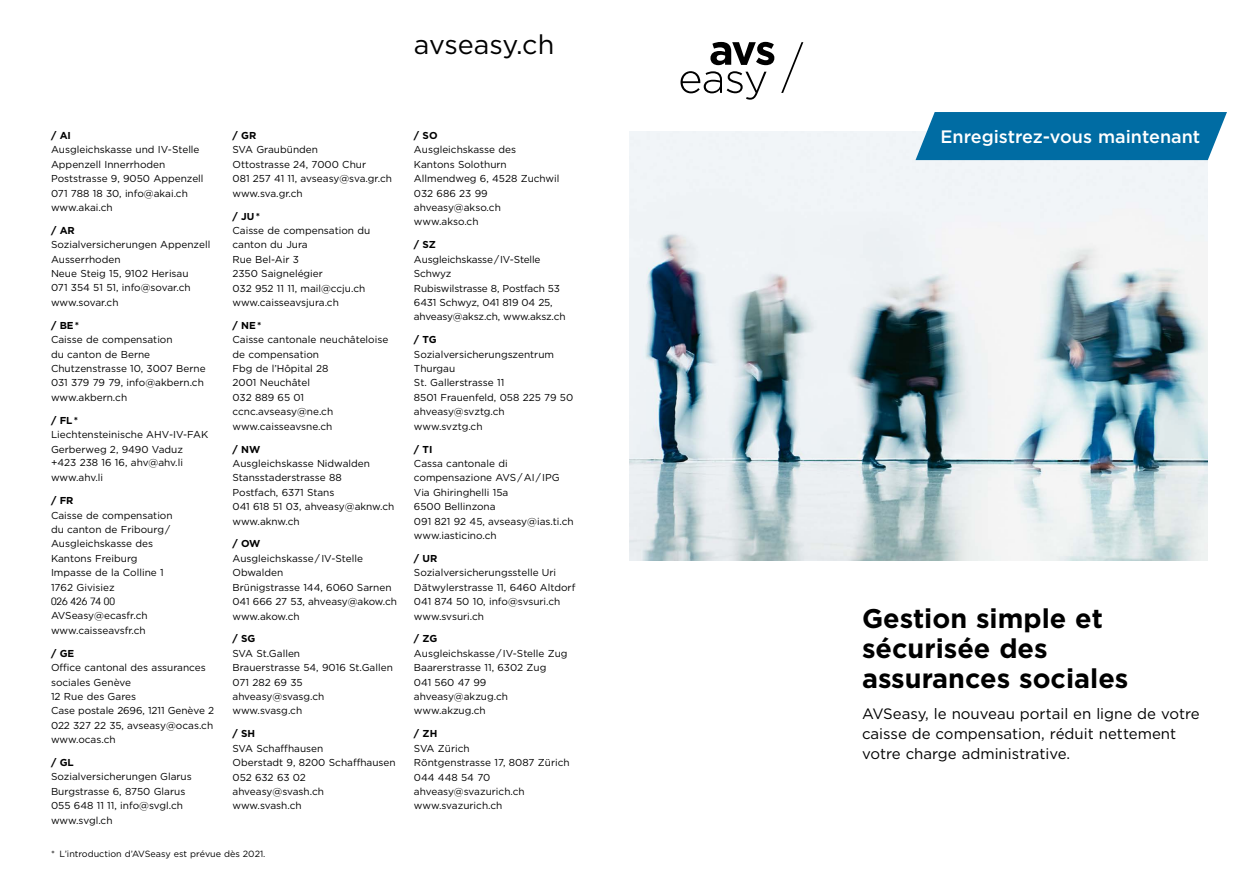
<style>
.page{position:relative;width:1259px;height:893px;background:#fff}
.page>*{position:absolute;margin:0;border:0;box-sizing:border-box;transform-origin:0 0}
.t1{font:700 27px/30px "Gotham";color:#000}
.t2{font:27px "Gotham";color:#000}
.t3{font:500 18px "Gotham";color:#fff}
.t4{font:15px/20.2px "Gotham";color:#000}
.t5{font:10.05px/14.4px "Gotham";color:#000}
.t6{font:700 10.05px "Gotham";color:#000}
.t7{font:10.05px "Atlanta";color:#000}
.t8{font:9px "Gotham";color:#000}
</style>
<div class="page">
<img style="left:629px;top:132px;width:579px;height:429px">
<div style="left:915px;top:112px;width:312px;height:48px;background:#006ca3"></div>
<svg style="left:710px;top:42px;width:64px;height:23px"></svg>
<svg style="left:680px;top:71px;width:86px;height:29px"></svg>
<svg style="left:781px;top:42px;width:22px;height:51px"></svg>
<h1 class="t2" style="left:414px;top:29px;width:142px">avseasy.ch</h1>
<p class="t6" style="left:51px;top:130px;width:21px">/ AI</p>
<p class="t5" style="left:51px;top:143px;width:154px">Ausgleichskasse und IV-Stelle<br>Appenzell Innerrhoden<br>Poststrasse 9, 9050 Appenzell<br>071 788 18 30, info@akai.ch www.akai.ch</p>
<p class="t6" style="left:51px;top:224px;width:25px">/ AR</p>
<p class="t5" style="left:51px;top:237px;width:161px">Sozialversicherungen Appenzell<br>Ausserrhoden<br>Neue Steig 15, 9102 Herisau<br>071 354 51 51, info@sovar.ch www.sovar.ch</p>
<p class="t6" style="left:51px;top:319px;width:30px">/ BE *</p>
<p class="t5" style="left:51px;top:332px;width:156px">Caisse de compensation<br>du canton de Berne<br>Chutzenstrasse 10, 3007 Berne<br>031 379 79 79, info@akbern.ch www.akbern.ch</p>
<p class="t6" style="left:51px;top:414px;width:29px">/ FL *</p>
<p class="t5" style="left:51px;top:427px;width:159px">Liechtensteinische AHV-IV-FAK<br>Gerberweg 2, 9490 Vaduz</p>
<p class="t5" style="left:51px;top:454px;width:133px;line-height:15.5px">+423 238 16 16, ahv@ahv.li www.ahv.li</p>
<p class="t6" style="left:51px;top:495px;width:24px">/ FR</p>
<p class="t5" style="left:51px;top:508px;width:123px">Caisse de compensation du canton de Fribourg /<br>Ausgleichskasse des<br>Kantons Freiburg<br>Impasse de la Colline 1<br>1762 Givisiez</p>
<p class="t7" style="left:51px;top:594px;width:66px">026 426 74 00</p>
<p class="t5" style="left:51px;top:608px;width:98px">AVSeasy@ecasfr.ch www.caisseavsfr.ch</p>
<p class="t6" style="left:51px;top:647px;width:25px">/ GE</p>
<p class="t5" style="left:51px;top:660px;width:165px">Office cantonal des assurances sociales Genève<br>12 Rue des Gares<br>Case postale 2696, 1211 Genève 2<br>022 327 22 35, avseasy@ocas.ch www.ocas.ch</p>
<p class="t6" style="left:51px;top:757px;width:24px">/ GL</p>
<p class="t5" style="left:51px;top:769px;width:142px">Sozialversicherungen Glarus<br>Burgstrasse 6, 8750 Glarus<br>055 648 11 11, info@svgl.ch www.svgl.ch</p>
<p class="t6" style="left:232px;top:130px;width:25px">/ GR</p>
<p class="t5" style="left:232px;top:142px;width:161px">SVA Graubünden<br>Ottostrasse 24, 7000 Chur<br>081 257 41 11, avseasy@sva.gr.ch www.sva.gr.ch</p>
<p class="t6" style="left:232px;top:210px;width:29px">/ JU*</p>
<p class="t5" style="left:232px;top:223px;width:139px">Caisse de compensation du canton du Jura<br>Rue Bel-Air 3<br>2350 Saignelégier<br>032 952 11 11, mail@ccju.ch www.caisseavsjura.ch</p>
<p class="t6" style="left:232px;top:319px;width:30px">/ NE*</p>
<p class="t5" style="left:232px;top:332px;width:157px">Caisse cantonale neuchâteloise de compensation<br>Fbg de l’Hôpital 28<br>2001 Neuchâtel<br>032 889 65 01 ccnc.avseasy@ne.ch www.caisseavsne.ch</p>
<p class="t6" style="left:232px;top:443px;width:29px">/ NW</p>
<p class="t5" style="left:232px;top:456px;width:163px">Ausgleichskasse Nidwalden<br>Stansstaderstrasse 88<br>Postfach, 6371 Stans<br>041 618 51 03, ahveasy@aknw.ch www.aknw.ch</p>
<p class="t6" style="left:232px;top:538px;width:30px">/ OW</p>
<p class="t5" style="left:232px;top:551px;width:166px">Ausgleichskasse/IV-Stelle<br>Obwalden<br>Brünigstrasse 144, 6060 Sarnen<br>041 666 27 53, ahveasy@akow.ch www.akow.ch</p>
<p class="t6" style="left:232px;top:633px;width:24px">/ SG</p>
<p class="t5" style="left:232px;top:646px;width:162px">SVA St.Gallen<br>Brauerstrasse 54, 9016 St.Gallen<br>071 282 69 35 ahveasy@svasg.ch www.svasg.ch</p>
<p class="t6" style="left:232px;top:728px;width:24px">/ SH</p>
<p class="t5" style="left:232px;top:741px;width:165px">SVA Schaffhausen<br>Oberstadt 9, 8200 Schaffhausen<br>052 632 63 02 ahveasy@svash.ch<br>www.svash.ch</p>
<p class="t8" style="left:51px;top:849px;width:216px">* L’introduction d’AVSeasy est prévue dès 2021.</p>
<p class="t6" style="left:414px;top:130px;width:25px">/ SO</p>
<p class="t5" style="left:414px;top:143px;width:147px">Ausgleichskasse des<br>Kantons Solothurn<br>Allmendweg 6, 4528 Zuchwil<br>032 686 23 99 ahveasy@akso.ch www.akso.ch</p>
<p class="t6" style="left:414px;top:239px;width:24px">/ SZ</p>
<p class="t5" style="left:414px;top:252px;width:153px">Ausgleichskasse/IV-Stelle<br>Schwyz<br>Rubiswilstrasse 8, Postfach 53<br>6431 Schwyz, 041 819 04 25, ahveasy@aksz.ch, www.aksz.ch</p>
<p class="t6" style="left:414px;top:334px;width:24px">/ TG</p>
<p class="t5" style="left:414px;top:347px;width:161px">Sozialversicherungszentrum<br>Thurgau<br>St. Gallerstrasse 11<br>8501 Frauenfeld, 058 225 79 50 ahveasy@svztg.ch www.svztg.ch</p>
<p class="t6" style="left:414px;top:443px;width:20px">/ TI</p>
<p class="t5" style="left:414px;top:456px;width:161px">Cassa cantonale di compensazione AVS/AI/IPG<br>Via Ghiringhelli 15a<br>6500 Bellinzona<br>091 821 92 45, avseasy@ias.ti.ch www.iasticino.ch</p>
<p class="t6" style="left:414px;top:552px;width:25px">/ UR</p>
<p class="t5" style="left:414px;top:565px;width:163px">Sozialversicherungsstelle Uri<br>Dätwylerstrasse 11, 6460 Altdorf<br>041 874 50 10, info@svsuri.ch www.svsuri.ch</p>
<p class="t6" style="left:414px;top:633px;width:25px">/ ZG</p>
<p class="t5" style="left:414px;top:646px;width:155px">Ausgleichskasse/IV-Stelle Zug<br>Baarerstrasse 11, 6302 Zug<br>041 560 47 99 ahveasy@akzug.ch www.akzug.ch</p>
<p class="t6" style="left:414px;top:728px;width:25px">/ ZH</p>
<p class="t5" style="left:414px;top:741px;width:157px">SVA Zürich<br>Röntgenstrasse 17, 8087 Zürich<br>044 448 54 70 ahveasy@svazurich.ch www.svazurich.ch</p>
<h2 class="t3" style="left:940px;top:126px;width:261px">Enregistrez-vous maintenant</h2>
<h1 class="t1" style="left:862px;top:603px;width:268px">Gestion simple et sécurisée des assurances sociales</h1>
<h3 class="t4" style="left:862px;top:703px;width:339px">AVSeasy, le nouveau portail en ligne de votre caisse de compensation, réduit nettement votre charge administrative.</h3>
</div>
